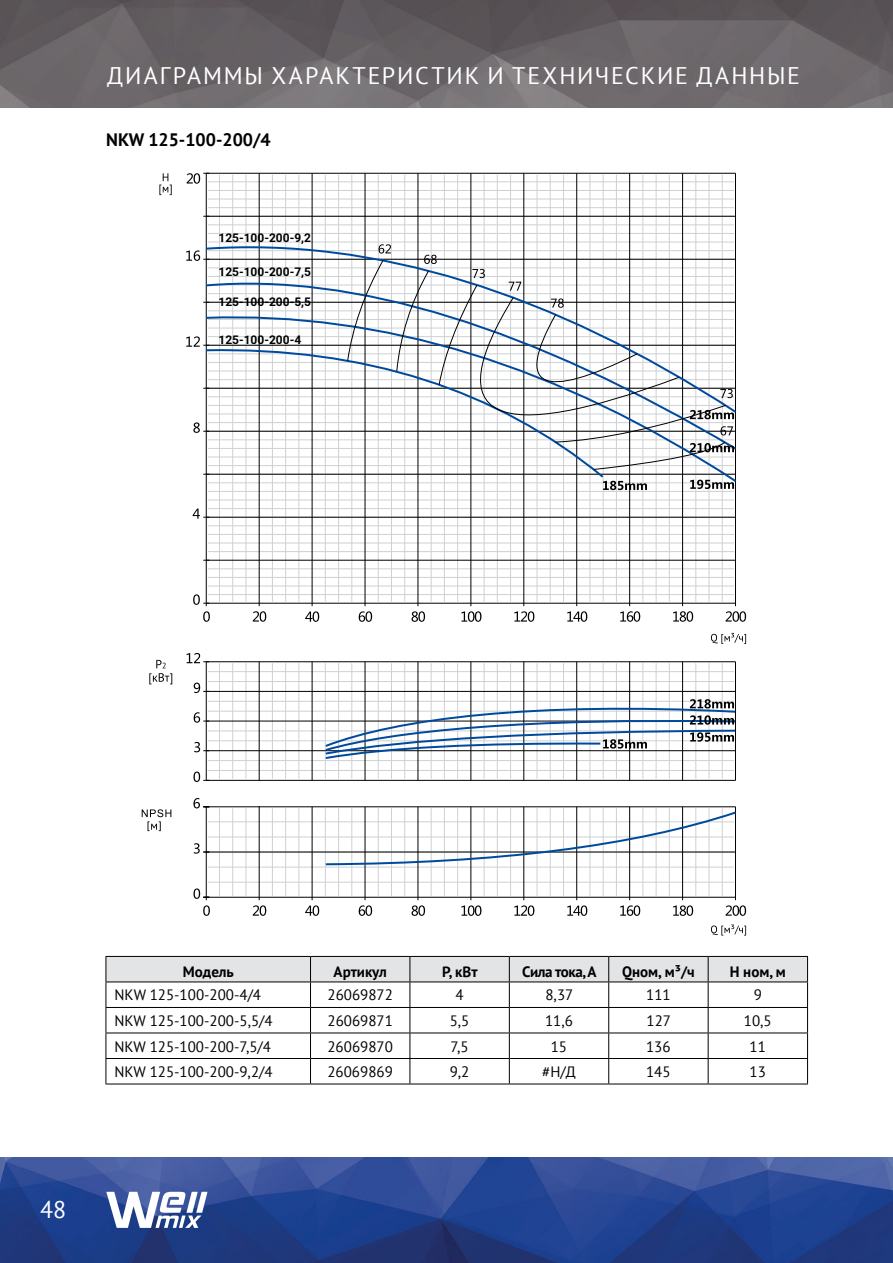
<style>
.page{position:relative;width:893px;height:1263px;background:#fff}
.page>*{position:absolute;margin:0;border:0;box-sizing:border-box;transform-origin:0 0}
.t1{font:24px "PT Sans";letter-spacing:.075em;color:#fff}
.t2{font:700 18px "PT Sans";color:#000}
.t3{font:15px "PT Sans";color:#000}
.t4{font:700 15px "PT Sans";color:#000}
.t5{font:700 15px "PT Sans";letter-spacing:-.03em;color:#000}
.t6{font:700 12px "Roboto";color:#000}
</style>
<div class="page">
<img style="left:0;top:1157px;width:893px;height:106px">
<img style="left:0;top:0;width:893px;height:107px">
<svg style="left:106px;top:1192px;width:101px;height:36px"></svg>
<svg style="left:106px;top:956px;width:702px;height:128px"></svg>
<hr style="left:106px;top:1084px;width:204px;height:1px;background:#000">
<hr style="left:310px;top:1084px;width:100px;height:1px;background:#000">
<hr style="left:410px;top:1084px;width:99px;height:1px;background:#000">
<hr style="left:509px;top:1084px;width:100px;height:1px;background:#000">
<hr style="left:609px;top:1084px;width:99px;height:1px;background:#000">
<hr style="left:708px;top:1084px;width:100px;height:1px;background:#000">
<svg style="left:142px;top:173px;width:604px;height:762px"></svg>
<h1 class="t1" style="left:107px;top:60px;width:694px">ДИАГРАММЫ ХАРАКТЕРИСТИК И ТЕХНИЧЕСКИЕ ДАННЫЕ</h1>
<p class="t2" style="left:106px;top:128px;width:166px">NKW 125-100-200/4</p>
<p class="t6" style="left:218px;top:229px;width:94px">125-100-200-9,2</p>
<p class="t6" style="left:218px;top:263px;width:94px">125-100-200-7,5</p>
<p class="t6" style="left:218px;top:294px;width:94px">125-100-200-5,5</p>
<p class="t6" style="left:218px;top:331px;width:84px">125-100-200-4</p>
<h1 class="t1" style="left:40px;top:1194px;width:28px">48</h1>
<p class="t4" style="left:183px;top:962px;width:53px">Модель</p>
<p class="t4" style="left:334px;top:962px;width:55px">Артикул</p>
<p class="t4" style="left:442px;top:962px;width:37px">Р, кВт</p>
<p class="t5" style="left:522px;top:962px;width:76px">Сила тока, А</p>
<p class="t4" style="left:622px;top:962px;width:74px">Qном, м³/ч</p>
<p class="t4" style="left:730px;top:962px;width:58px">H ном, м</p>
<p class="t3" style="left:114px;top:985px;width:148px">NKW 125-100-200-4/4</p>
<p class="t3" style="left:327px;top:985px;width:67px">26069872</p>
<p class="t3" style="left:455px;top:985px;width:10px">4</p>
<p class="t3" style="left:545px;top:985px;width:29px">8,37</p>
<p class="t3" style="left:646px;top:985px;width:26px">111</p>
<p class="t3" style="left:754px;top:985px;width:10px">9</p>
<p class="t3" style="left:114px;top:1011px;width:160px">NKW 125-100-200-5,5/4</p>
<p class="t3" style="left:327px;top:1011px;width:67px">26069871</p>
<p class="t3" style="left:450px;top:1011px;width:21px">5,5</p>
<p class="t3" style="left:545px;top:1011px;width:29px">11,6</p>
<p class="t3" style="left:646px;top:1011px;width:26px">127</p>
<p class="t3" style="left:744px;top:1011px;width:29px">10,5</p>
<p class="t3" style="left:114px;top:1036px;width:158px">NKW 125-100-200-7,5/4</p>
<p class="t3" style="left:327px;top:1036px;width:67px">26069870</p>
<p class="t3" style="left:451px;top:1036px;width:20px">7,5</p>
<p class="t3" style="left:551px;top:1036px;width:18px">15</p>
<p class="t3" style="left:646px;top:1036px;width:26px">136</p>
<p class="t3" style="left:750px;top:1036px;width:18px">11</p>
<p class="t3" style="left:114px;top:1062px;width:160px">NKW 125-100-200-9,2/4</p>
<p class="t3" style="left:327px;top:1062px;width:67px">26069869</p>
<p class="t3" style="left:450px;top:1062px;width:21px">9,2</p>
<p class="t3" style="left:542px;top:1062px;width:35px">#Н/Д</p>
<p class="t3" style="left:646px;top:1062px;width:26px">145</p>
<p class="t3" style="left:750px;top:1062px;width:18px">13</p>
</div>
